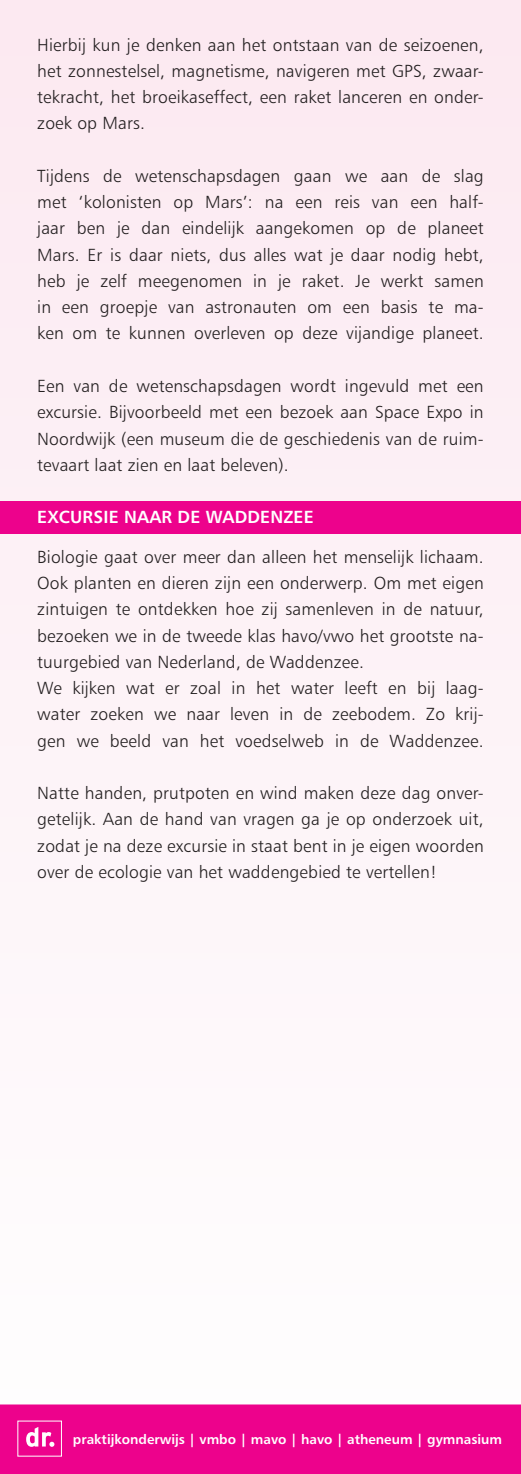
<style>
.page{position:relative;width:521px;height:1474px;background:#fff}
.page>*{position:absolute;margin:0;border:0;box-sizing:border-box;transform-origin:0 0}
.tekst{font:17.5px/26.2px "Humanist 777 BT Light B";letter-spacing:.01em;color:#231f20;text-align:justify}
.kop{font:17.5px "Humanist 777 BT Bold B";letter-spacing:.01em;color:#fff}
.t1{font:13.47px "Humanist 777 BT Bold B";color:#fff}
</style>
<div class="page">
<div style="left:0;top:0;width:521px;height:1473px;background:#fdf3f7"></div>
<div style="left:0;top:501px;width:521px;height:32px;background:#ed028c"></div>
<div style="left:0;top:1404px;width:521px;height:69px;background:#ed028c"></div>
<div style="left:17px;top:1420px;width:45px;height:36px;background:#ed028c"></div>
<svg style="left:26px;top:1427px;width:28px;height:19px"></svg>
<p class="tekst" style="left:37px;top:31px;width:448px">Hierbij kun je denken aan het ontstaan van de seizoenen, het zonnestelsel, magnetisme, navigeren met GPS, zwaar&shy;tekracht, het broeikaseffect, een raket lanceren en onder&shy;zoek op Mars.</p>
<p class="tekst" style="left:37px;top:162px;width:448px">Tijdens de wetenschapsdagen gaan we aan de slag met ‘kolonisten op Mars’: na een reis van een half&shy;jaar ben je dan eindelijk aangekomen op de planeet Mars. Er is daar niets, dus alles wat je daar nodig hebt, heb je zelf meegenomen in je raket. Je werkt samen in een groepje van astronauten om een basis te ma&shy;ken om te kunnen overleven op deze vijandige planeet.</p>
<p class="tekst" style="left:37px;top:372px;width:448px">Een van de wetenschapsdagen wordt ingevuld met een excursie. Bijvoorbeeld met een bezoek aan Space Expo in Noordwijk (een museum die de geschiedenis van de ruim&shy;tevaart laat zien en laat beleven).</p>
<p class="kop" style="left:37px;top:506px;width:278px">EXCURSIE NAAR DE WADDENZEE</p>
<p class="tekst" style="left:37px;top:543px;width:448px">Biologie gaat over meer dan alleen het menselijk lichaam.<br>Ook planten en dieren zijn een onderwerp. Om met eigen zintuigen te ontdekken hoe zij samenleven in de natuur, bezoeken we in de tweede klas havo/vwo het grootste na&shy;tuurgebied van Nederland, de Waddenzee.</p>
<p class="tekst" style="left:37px;top:674px;width:448px">We kijken wat er zoal in het water leeft en bij laag&shy;water zoeken we naar leven in de zeebodem. Zo krij&shy;gen we beeld van het voedselweb in de Waddenzee.</p>
<p class="tekst" style="left:37px;top:779px;width:448px">Natte handen, prutpoten en wind maken deze dag onver&shy;getelijk. Aan de hand van vragen ga je op onderzoek uit, zodat je na deze excursie in staat bent in je eigen woorden over de ecologie van het waddengebied te vertellen!</p>
<p class="t1" style="left:73px;top:1430px;width:431px">praktijkonderwijs | vmbo | mavo | havo | atheneum | gymnasium</p>
</div>
